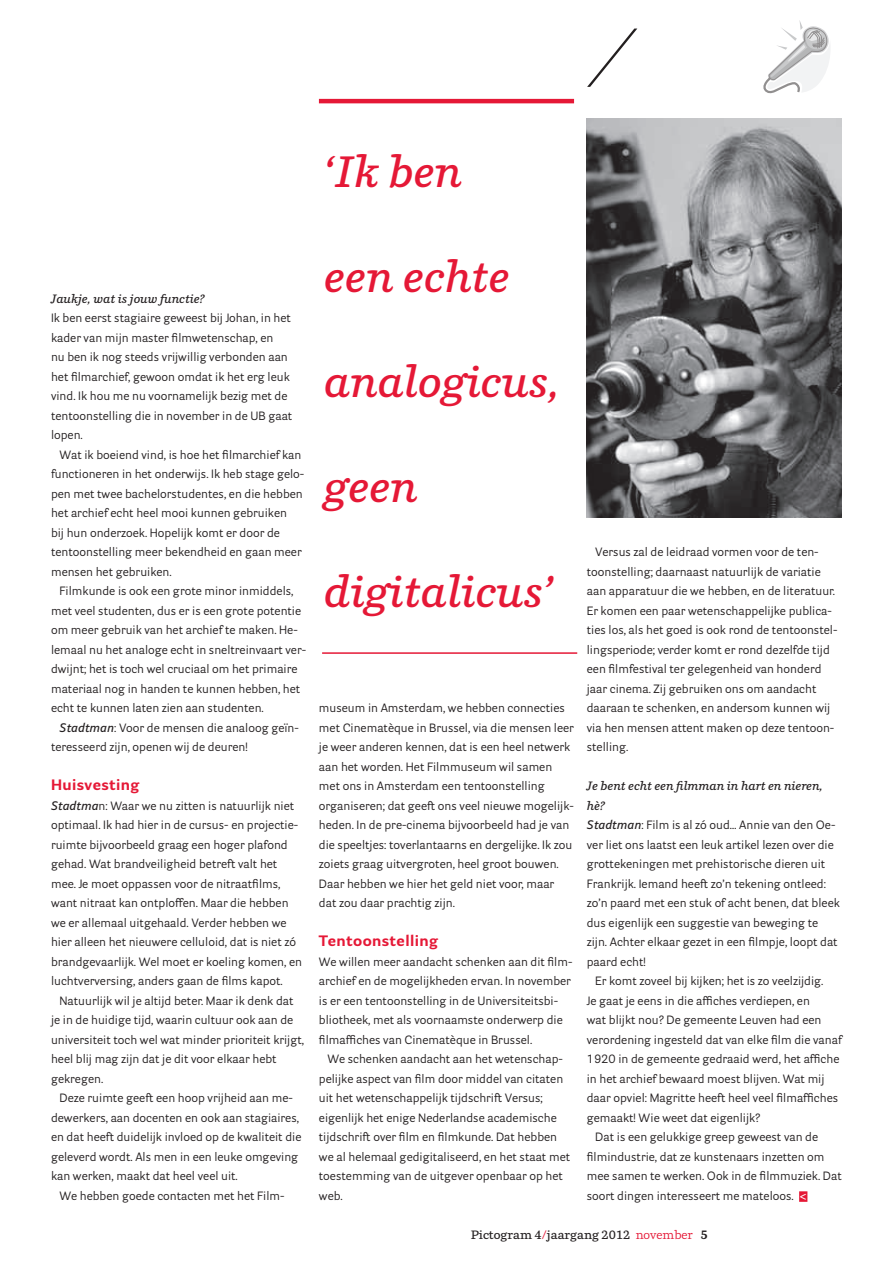
<style>
.page{position:relative;width:893px;height:1263px;background:#fff}
.page>*{position:absolute;margin:0;border:0;box-sizing:border-box;transform-origin:0 0}
.t1{font:italic 600 43.5px "Parry";color:#e51836}
.t2{font:700 15px "Parry Grotesque";letter-spacing:.025em;color:#e51836}
.t3{font:12px/19.5px "Parry Grotesque";color:#231f20}
.t4{font:italic 600 12px/19.5px "Parry";color:#231f20}
.t5{font:600 12px "Parry";color:#231f20}
.s1{font-weight:600;font-style:italic}
.s2{font-family:"Parry";font-weight:600;color:#fff}
.s3{color:#e51836}
.s4{font-weight:400;color:#e51836}
.s5{font-weight:700}
</style>
<div class="page">
<div style="left:799px;top:1191px;width:8px;height:11px;background:#e51836"></div>
<svg style="left:763px;top:20px;width:67px;height:74px"></svg>
<svg style="left:587px;top:28px;width:51px;height:59px"></svg>
<hr style="left:319px;top:99px;width:255px;height:4px;background:#e51836">
<hr style="left:322px;top:652px;width:255px;height:2px;background:#e51836">
<img style="left:587px;top:118px;width:255px;height:399px">
<h1 class="t1" style="left:324px;top:144px;width:140px">‘Ik ben</h1>
<p class="t4" style="left:51px;top:288px;width:155px">Jaukje, wat is jouw functie?</p>
<p class="t3" style="left:51px;top:308px;width:243px">Ik ben eerst stagiaire geweest bij Johan, in het kader van mijn master filmwetenschap, en<br>nu ben ik nog steeds vrijwillig verbonden aan het filmarchief, gewoon omdat ik het erg leuk vind. Ik hou me nu voornamelijk bezig met de tentoonstelling die in november in de UB gaat lopen.</p>
<p class="t3" style="left:51px;top:445px;width:255px;text-indent:9px">Wat ik boeiend vind, is hoe het filmarchief kan functioneren in het onderwijs. Ik heb stage gelo&shy;pen met twee bachelorstudentes, en die hebben het archief echt heel mooi kunnen gebruiken<br>bij hun onderzoek. Hopelijk komt er door de tentoonstelling meer bekendheid en gaan meer mensen het gebruiken.</p>
<p class="t3" style="left:51px;top:581px;width:257px;text-indent:9px">Filmkunde is ook een grote minor inmiddels, met veel studenten, dus er is een grote potentie om meer gebruik van het archief te maken. He&shy;lemaal nu het analoge echt in sneltreinvaart ver&shy;dwijnt; het is toch wel cruciaal om het primaire materiaal nog in handen te kunnen hebben, het echt te kunnen laten zien aan studenten.</p>
<p class="t3" style="left:51px;top:718px;width:249px;text-indent:9px"><span class="s1">Stadtman</span>: Voor de mensen die analoog geïn&shy;teresseerd zijn, openen wij de deuren!</p>
<p class="t2" style="left:51px;top:775px;width:90px">Huisvesting</p>
<p class="t3" style="left:51px;top:795px;width:253px"><span class="s1">Stadtma</span>n: Waar we nu zitten is natuurlijk niet optimaal. Ik had hier in de cursus- en projectie&shy;ruimte bijvoorbeeld graag een hoger plafond gehad. Wat brandveiligheid betreft valt het mee. Je moet oppassen voor de nitraatfilms, want nitraat kan ontploffen. Maar die hebben we er allemaal uitgehaald. Verder hebben we hier alleen het nieuwere celluloid, dat is niet zó brandgevaarlijk. Wel moet er koeling komen, en luchtverversing, anders gaan de films kapot.</p>
<p class="t3" style="left:51px;top:990px;width:255px;text-indent:9px">Natuurlijk wil je altijd beter. Maar ik denk dat je in de huidige tijd, waarin cultuur ook aan de universiteit toch wel wat minder prioriteit krijgt, heel blij mag zijn dat je dit voor elkaar hebt gekregen.</p>
<p class="t3" style="left:51px;top:1088px;width:252px;text-indent:9px">Deze ruimte geeft een hoop vrijheid aan me&shy;dewerkers, aan docenten en ook aan stagiaires, en dat heeft duidelijk invloed op de kwaliteit die geleverd wordt. Als men in een leuke omgeving kan werken, maakt dat heel veel uit.</p>
<p class="t3" style="left:60px;top:1185px;width:227px">We hebben goede contacten met het Film-</p>
<h1 class="t1" style="left:324px;top:249px;width:187px">een echte</h1>
<h1 class="t1" style="left:324px;top:354px;width:238px">analogicus,</h1>
<h1 class="t1" style="left:324px;top:459px;width:95px">geen</h1>
<h1 class="t1" style="left:324px;top:564px;width:232px">digitalicus’</h1>
<p class="t3" style="left:319px;top:698px;width:256px">museum in Amsterdam, we hebben connecties met Cinematèque in Brussel, via die mensen leer je weer anderen kennen, dat is een heel netwerk aan het worden. Het Filmmuseum wil samen met ons in Amsterdam een tentoonstelling organiseren; dat geeft ons veel nieuwe mogelijk&shy;heden. In de pre-cinema bijvoorbeeld had je van die speeltjes: toverlantaarns en dergelijke. Ik zou zoiets graag uitvergroten, heel groot bouwen.<br>Daar hebben we hier het geld niet voor, maar dat zou daar prachtig zijn.</p>
<p class="t2" style="left:319px;top:931px;width:120px">Tentoonstelling</p>
<p class="t3" style="left:319px;top:951px;width:255px">We willen meer aandacht schenken aan dit film&shy;archief en de mogelijkheden ervan. In november is er een tentoonstelling in de Universiteitsbi&shy;bliotheek, met als voornaamste onderwerp die filmaffiches van Cinematèque in Brussel.</p>
<p class="t3" style="left:319px;top:1049px;width:253px;text-indent:9px">We schenken aandacht aan het wetenschap&shy;pelijke aspect van film door middel van citaten uit het wetenschappelijk tijdschrift Versus; eigenlijk het enige Nederlandse academische tijdschrift over film en filmkunde. Dat hebben we al helemaal gedigitaliseerd, en het staat met toestemming van de uitgever openbaar op het web.</p>
<p class="t3" style="left:587px;top:542px;width:252px;text-indent:9px">Versus zal de leidraad vormen voor de ten&shy;toonstelling; daarnaast natuurlijk de variatie aan apparatuur die we hebben, en de literatuur.<br>Er komen een paar wetenschappelijke publica&shy;ties los, als het goed is ook rond de tentoonstel&shy;lingsperiode; verder komt er rond dezelfde tijd een filmfestival ter gelegenheid van honderd jaar cinema. Zij gebruiken ons om aandacht daaraan te schenken, en andersom kunnen wij via hen mensen attent maken op deze tentoon&shy;stelling.</p>
<p class="t4" style="left:587px;top:776px;width:238px">Je bent echt een filmman in hart en nieren, hè?</p>
<p class="t3" style="left:587px;top:815px;width:255px"><span class="s1">Stadtman</span>: Film is al zó oud… Annie van den Oe&shy;ver liet ons laatst een leuk artikel lezen over die grottekeningen met prehistorische dieren uit Frankrijk. Iemand heeft zo’n tekening ontleed: zo’n paard met een stuk of acht benen, dat bleek dus eigenlijk een suggestie van beweging te zijn. Achter elkaar gezet in een filmpje, loopt dat paard echt!</p>
<p class="t3" style="left:595px;top:971px;width:230px">Er komt zoveel bij kijken; het is zo veelzijdig.</p>
<p class="t3" style="left:587px;top:991px;width:225px">Je gaat je eens in die affiches verdiepen, en</p>
<p class="t3" style="left:587px;top:1010px;width:236px">wat blijkt nou? De gemeente Leuven had een</p>
<p class="t3" style="left:587px;top:1030px;width:257px">verordening ingesteld dat van elke film die vanaf</p>
<p class="t3" style="left:587px;top:1049px;width:254px">1920 in de gemeente gedraaid werd, het affiche</p>
<p class="t3" style="left:587px;top:1069px;width:239px">in het archief bewaard moest blijven. Wat mij</p>
<p class="t3" style="left:587px;top:1088px;width:253px">daar opviel: Magritte heeft heel veel filmaffiches</p>
<p class="t3" style="left:587px;top:1108px;width:175px">gemaakt! Wie weet dat eigenlijk?</p>
<p class="t3" style="left:595px;top:1127px;width:224px">Dat is een gelukkige greep geweest van de</p>
<p class="t3" style="left:587px;top:1147px;width:239px">filmindustrie, dat ze kunstenaars inzetten om</p>
<p class="t3" style="left:587px;top:1166px;width:257px">mee samen te werken. Ook in de filmmuziek. Dat</p>
<p class="t3" style="left:587px;top:1186px;width:222px">soort dingen interesseert me mateloos. <span class="s2">&lt;</span></p>
<p class="t5" style="left:471px;top:1227px;width:239px">Pictogram 4<span class="s3">/</span>jaargang 2012 <span class="s4">november</span> <span class="s5">5</span></p>
</div>
